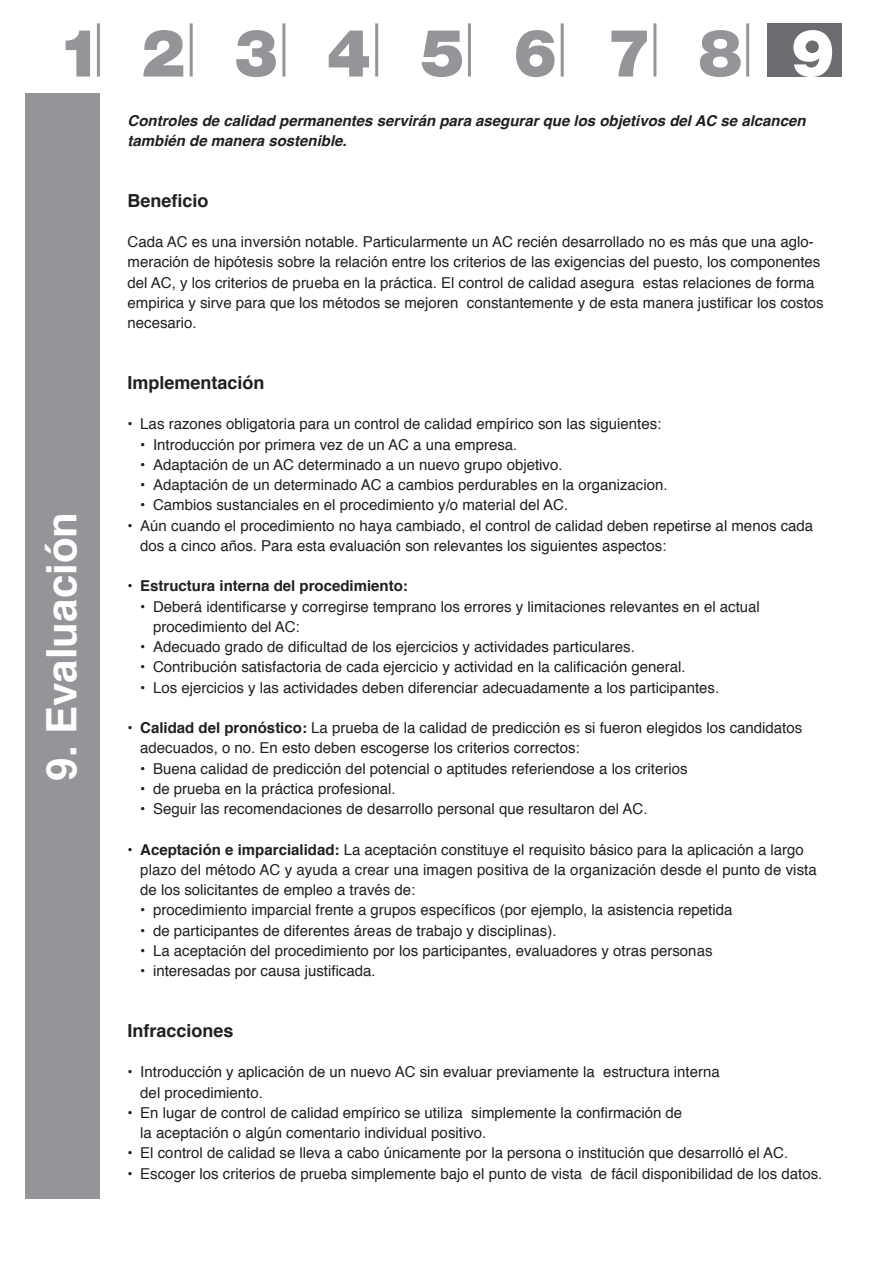
<style>
.page{position:relative;width:893px;height:1263px;background:#fff}
.page>*{position:absolute;margin:0;border:0;box-sizing:border-box;transform-origin:0 0}
.t1{font:900 66px "Helvetica Neue LT Std";letter-spacing:.735em;color:#939598}
.t2{font:700 42px "Helvetica";color:#fff}
.t3{font:700 18px "Helvetica";color:#231f20}
.t4{font:15px/20.2px "Helvetica";color:#231f20}
.t5{font:italic 700 15px/20.2px "Helvetica";color:#231f20}
.t6{font:700 15px "Helvetica";color:#231f20}
.s1{color:#fff}
.s2{font-weight:700}
</style>
<div class="page">
<div style="left:26px;top:94px;width:74px;height:1105px;background:#939598"></div>
<hr style="left:190px;top:23px;width:3px;height:54px;background:#939598">
<hr style="left:97px;top:23px;width:3px;height:54px;background:#939598">
<hr style="left:282px;top:23px;width:3px;height:54px;background:#939598">
<hr style="left:375px;top:23px;width:3px;height:54px;background:#939598">
<hr style="left:468px;top:23px;width:3px;height:54px;background:#939598">
<hr style="left:561px;top:23px;width:3px;height:54px;background:#939598">
<hr style="left:653px;top:23px;width:3px;height:54px;background:#939598">
<hr style="left:746px;top:23px;width:3px;height:54px;background:#939598">
<div style="left:767px;top:23px;width:75px;height:54px;background:#6c6d70"></div>
<h1 class="t1" style="left:58px;top:14px;width:778px">12345678<span class="s1">9</span></h1>
<p class="t5" style="left:128px;top:110px;width:680px">Controles de calidad permanentes servirán para asegurar que los objetivos del AC se alcancen también de manera sostenible.</p>
<h2 class="t2" style="left:28px;top:781px;width:270px;rotate:-90deg">9. Evaluación</h2>
<p class="t3" style="left:128px;top:186px;width:83px">Beneficio</p>
<p class="t4" style="left:128px;top:232px;width:698px">Cada AC es una inversión notable. Particularmente un AC recién desarrollado no es más que una aglo&shy;meración de hipótesis sobre la relación entre los criterios de las exigencias del puesto, los componentes del AC, y los criterios de prueba en la práctica. El control de calidad asegura estas relaciones de forma empirica y sirve para que los métodos se mejoren constantemente y de esta manera justificar los costos necesario.</p>
<p class="t3" style="left:128px;top:368px;width:139px">Implementación</p>
<p class="t4" style="left:128px;top:414px;width:535px"><span class="s2">•</span> Las razones obligatoria para un control de calidad empírico son las siguientes:</p>
<p class="t4" style="left:140px;top:435px;width:379px"><span class="s2">•</span> Introducción por primera vez de un AC a una empresa.</p>
<p class="t4" style="left:140px;top:455px;width:424px"><span class="s2">•</span> Adaptación de un AC determinado a un nuevo grupo objetivo.</p>
<p class="t4" style="left:140px;top:475px;width:529px"><span class="s2">•</span> Adaptación de un determinado AC a cambios perdurables en la organizacion.</p>
<p class="t4" style="left:140px;top:495px;width:429px"><span class="s2">•</span> Cambios sustanciales en el procedimiento y/o material del AC.</p>
<p class="t4" style="left:140px;top:516px;width:674px;text-indent:-13px"><span class="s2">•</span> Aún cuando el procedimiento no haya cambiado, el control de calidad deben repetirse al menos cada dos a cinco años. Para esta evaluación son relevantes los siguientes aspectos:</p>
<p class="t6" style="left:128px;top:574px;width:282px">• Estructura interna del procedimiento:</p>
<p class="t4" style="left:153px;top:597px;width:608px;text-indent:-13px"><span class="s2">•</span> Deberá identificarse y corregirse temprano los errores y limitaciones relevantes en el actual procedimiento del AC:</p>
<p class="t4" style="left:140px;top:637px;width:496px"><span class="s2">•</span> Adecuado grado de dificultad de los ejercicios y actividades particulares.</p>
<p class="t4" style="left:140px;top:657px;width:547px"><span class="s2">•</span> Contribución satisfactoria de cada ejercicio y actividad en la calificación general.</p>
<p class="t4" style="left:140px;top:678px;width:580px"><span class="s2">•</span> Los ejercicios y las actividades deben diferenciar adecuadamente a los participantes.</p>
<p class="t4" style="left:140px;top:718px;width:663px;text-indent:-13px"><span class="s2">• Calidad del pronóstico:</span> La prueba de la calidad de predicción es si fueron elegidos los candidatos adecuados, o no. En esto deben escogerse los criterios correctos:</p>
<p class="t4" style="left:140px;top:759px;width:549px"><span class="s2">•</span> Buena calidad de predicción del potencial o aptitudes referiendose a los criterios</p>
<p class="t4" style="left:140px;top:779px;width:257px"><span class="s2">•</span> de prueba en la práctica profesional.</p>
<p class="t4" style="left:140px;top:799px;width:509px"><span class="s2">•</span> Seguir las recomendaciones de desarrollo personal que resultaron del AC.</p>
<p class="t4" style="left:140px;top:840px;width:678px;text-indent:-13px"><span class="s2">• Aceptación e imparcialidad:</span> La aceptación constituye el requisito básico para la aplicación a largo plazo del método AC y ayuda a crear una imagen positiva de la organización desde el punto de vista de los solicitantes de empleo a través de:</p>
<p class="t4" style="left:140px;top:900px;width:594px"><span class="s2">•</span> procedimiento imparcial frente a grupos específicos (por ejemplo, la asistencia repetida</p>
<p class="t4" style="left:140px;top:921px;width:418px"><span class="s2">•</span> de participantes de diferentes áreas de trabajo y disciplinas).</p>
<p class="t4" style="left:140px;top:941px;width:574px"><span class="s2">•</span> La aceptación del procedimiento por los participantes, evaluadores y otras personas</p>
<p class="t4" style="left:140px;top:961px;width:237px"><span class="s2">•</span> interesadas por causa justificada.</p>
<p class="t3" style="left:128px;top:1016px;width:108px">Infracciones</p>
<p class="t4" style="left:140px;top:1062px;width:581px;text-indent:-13px"><span class="s2">•</span> Introducción y aplicación de un nuevo AC sin evaluar previamente la estructura interna del procedimiento.</p>
<p class="t4" style="left:140px;top:1103px;width:543px;text-indent:-13px"><span class="s2">•</span> En lugar de control de calidad empírico se utiliza simplemente la confirmación de la aceptación o algún comentario individual positivo.</p>
<p class="t4" style="left:128px;top:1143px;width:662px"><span class="s2">•</span> El control de calidad se lleva a cabo únicamente por la persona o institución que desarrolló el AC.</p>
<p class="t4" style="left:128px;top:1164px;width:696px"><span class="s2">•</span> Escoger los criterios de prueba simplemente bajo el punto de vista de fácil disponibilidad de los datos.</p>
</div>
